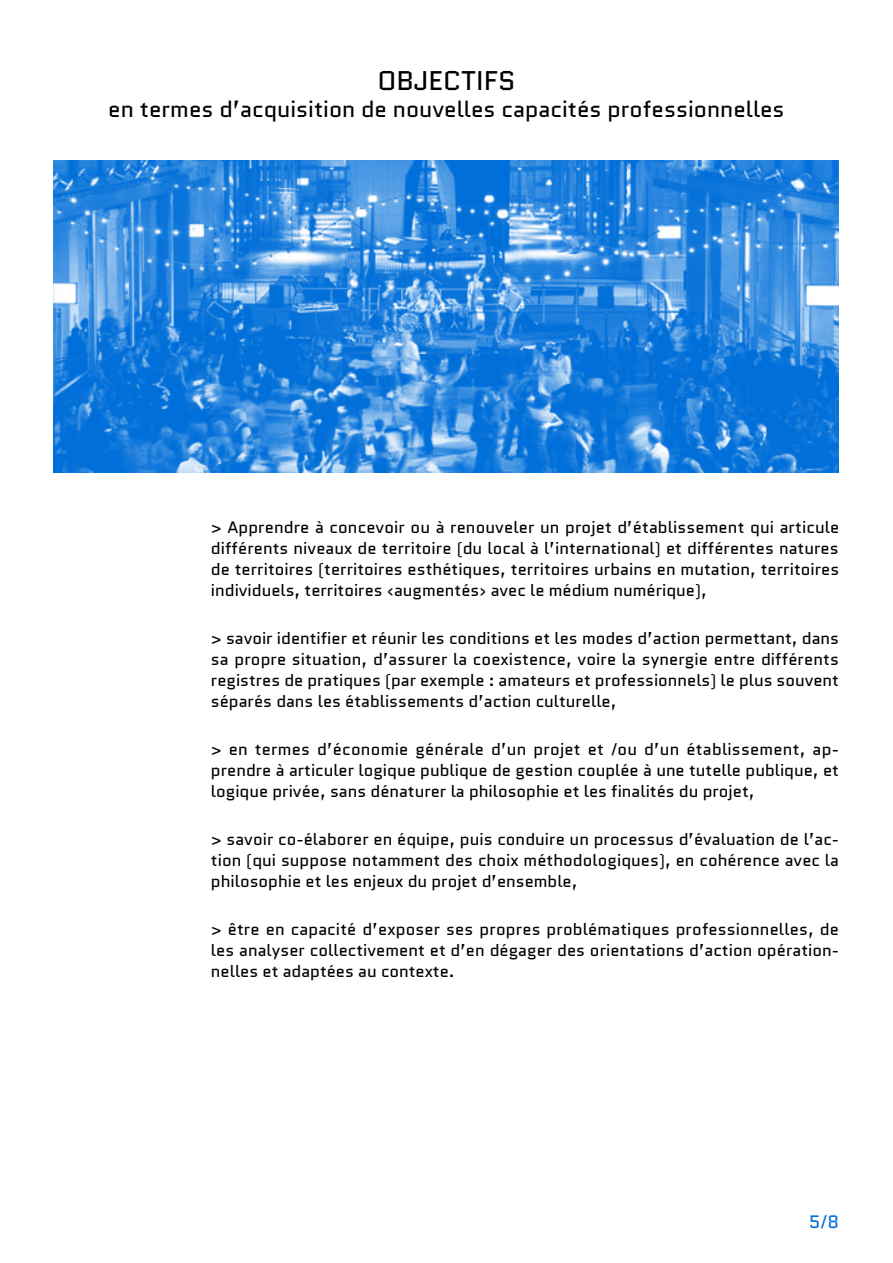
<style>
.page{position:relative;width:893px;height:1263px;background:#fff}
.page>*{position:absolute;margin:0;border:0;box-sizing:border-box;transform-origin:0 0}
.t1{font:27px "Quantico";color:#000}
.t2{font:22.5px "Quantico";color:#000}
.t3{font:18px "Quantico";color:#006fd9}
.t4{font:16.5px/21px "Quantico";color:#000;text-align:justify}
</style>
<div class="page">
<img style="left:53px;top:161px;width:786px;height:311px">
<h1 class="t1" style="left:377px;top:63px;width:65px">Objecti</h1>
<h1 class="t1" style="left:484px;top:63px;width:29px">fs</h1>
<h2 class="t2" style="left:108px;top:94px;width:678px">en termes d’acquisition de nouvelles capacités professionnelles</h2>
<p class="t4" style="left:211px;top:517px;width:630px">&gt; Apprendre à concevoir ou à renouveler un projet d’établissement qui articule différents niveaux de territoire (du local à l’international) et différentes natures de territoires (territoires esthétiques, territoires urbains en mutation, territoires individuels, territoires ‹augmentés› avec le médium numérique),</p>
<p class="t4" style="left:211px;top:628px;width:630px">&gt; savoir identifier et réunir les conditions et les modes d’action permettant, dans sa propre situation, d’assurer la coexistence, voire la synergie entre différents registres de pratiques (par exemple : amateurs et professionnels) le plus souvent séparés dans les établissements d’action culturelle,</p>
<p class="t4" style="left:211px;top:739px;width:629px">&gt; en termes d’économie générale d’un projet et /ou d’un établissement, ap&shy;prendre à articuler logique publique de gestion couplée à une tutelle publique, et logique privée, sans dénaturer la philosophie et les finalités du projet,</p>
<p class="t4" style="left:211px;top:829px;width:630px">&gt; savoir co-élaborer en équipe, puis conduire un processus d’évaluation de l’ac&shy;tion (qui suppose notamment des choix méthodologiques), en cohérence avec la philosophie et les enjeux du projet d’ensemble,</p>
<p class="t4" style="left:211px;top:919px;width:630px">&gt; être en capacité d’exposer ses propres problématiques professionnelles, de les analyser collectivement et d’en dégager des orientations d’action opération&shy;nelles et adaptées au contexte.</p>
<p class="t3" style="left:809px;top:1209px;width:32px">5/8</p>
</div>
